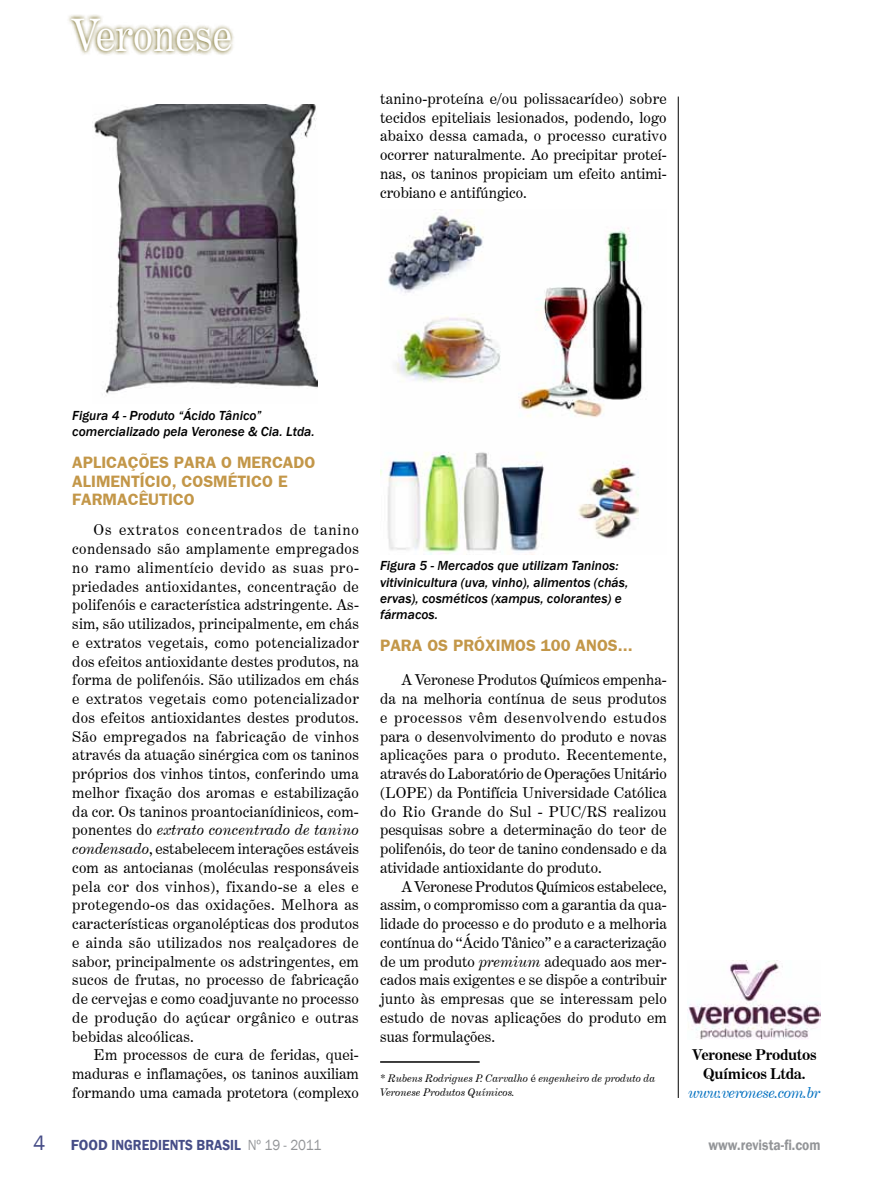
<style>
.page{position:relative;width:893px;height:1191px;background:#fff}
.page>*{position:absolute;margin:0;border:0;box-sizing:border-box;transform-origin:0 0}
.t1{font:45px "Century Expanded BT";color:#fff;scale:.9 1}
.t2{font:700 16.5px/18.8px "Frankfurt Gothic";color:#c39749}
.t3{font:15px/18.8px "Century Expanded BT";color:#000;text-align:justify}
.t4{font:600 15px "Franklin Gothic";color:#464d87}
.t5{font:700 15px/18.8px "Century Expanded BT";letter-spacing:-.02em;color:#000;text-align:center}
.t6{font:italic 15px "Century Expanded BT";letter-spacing:-.03em;color:#0070c0}
.t7{font:600 15px "Franklin Gothic";color:#939598;scale:.9 1}
.t8{font:italic 500 13.5px/16.2px "Franklin Gothic";color:#000}
.t9{font:italic 10.5px/13.5px "Century Expanded BT";color:#000}
.s1{font-style:italic}
.s2{font-style:normal}
.s3{font-weight:400;font-size:21px}
.s4{font-weight:400;color:#939598}
</style>
<div class="page">
<img style="left:688px;top:960px;width:133px;height:79px">
<img style="left:94px;top:104px;width:223px;height:292px">
<img style="left:380px;top:214px;width:266px;height:340px">
<hr style="left:380px;top:1061px;width:100px;height:1px;background:#000">
<hr style="left:678px;top:97px;width:1px;height:1001px;background:#000">
<svg style="left:68px;top:14px;width:166px;height:41px"></svg>
<h1 class="t1" style="left:72px;top:8px;width:179px">Veronese</h1>
<p class="t3" style="left:380px;top:89px;width:288px">tanino-proteína e/ou polissacarídeo) sobre tecidos epiteliais lesionados, podendo, logo abaixo dessa camada, o processo curativo ocorrer naturalmente. Ao precipitar proteí&shy;nas, os taninos propiciam um efeito antimi&shy;crobiano e antifúngico.</p>
<p class="t8" style="left:72px;top:408px;width:244px">Figura 4 - Produto “Ácido Tânico” comercializado pela Veronese &amp; Cia. Ltda.</p>
<p class="t2" style="left:72px;top:452px;width:245px">APLICAÇÕES PARA O MERCADO<br>ALIMENTÍCIO, COSMÉTICO E<br>FARMACÊUTICO</p>
<p class="t3" style="left:72px;top:520px;width:288px;text-indent:21px">Os extratos concentrados de tanino condensado são amplamente empregados no ramo alimentício devido as suas pro&shy;priedades antioxidantes, concentração de polifenóis e característica adstringente. As&shy;sim, são utilizados, principalmente, em chás e extratos vegetais, como potencializador dos efeitos antioxidante destes produtos, na forma de polifenóis. São utilizados em chás e extratos vegetais como potencializador dos efeitos antioxidantes destes produtos.<br>São empregados na fabricação de vinhos através da atuação sinérgica com os taninos próprios dos vinhos tintos, conferindo uma melhor fixação dos aromas e estabilização da cor. Os taninos proantocianídinicos, com&shy;ponentes do <span class="s1">extrato concentrado de tanino condensado</span>, estabelecem interações estáveis com as antocianas (moléculas responsáveis pela cor dos vinhos), fixando-se a eles e protegendo-os das oxidações. Melhora as características organolépticas dos produtos e ainda são utilizados nos realçadores de sabor, principalmente os adstringentes, em sucos de frutas, no processo de fabricação de cervejas e como coadjuvante no processo de produção do açúcar orgânico e outras bebidas alcoólicas.</p>
<p class="t3" style="left:72px;top:1045px;width:288px;text-indent:21px">Em processos de cura de feridas, quei&shy;maduras e inflamações, os taninos auxiliam formando uma camada protetora (complexo</p>
<p class="t8" style="left:380px;top:558px;width:250px">Figura 5 - Mercados que utilizam Taninos: vitivinicultura (uva, vinho), alimentos (chás, ervas), cosméticos (xampus, colorantes) e fármacos.</p>
<p class="t2" style="left:380px;top:635px;width:254px">PARA OS PRÓXIMOS 100 ANOS...</p>
<p class="t3" style="left:380px;top:670px;width:288px;text-indent:21px">A Veronese Produtos Químicos empenha&shy;da na melhoria contínua de seus produtos e processos vêm desenvolvendo estudos para o desenvolvimento do produto e novas aplicações para o produto. Recentemente, através do Laboratório de Operações Unitário (LOPE) da Pontifícia Universidade Católica do Rio Grande do Sul - PUC/RS realizou pesquisas sobre a determinação do teor de polifenóis, do teor de tanino condensado e da atividade antioxidante do produto.</p>
<p class="t3" style="left:380px;top:876px;width:288px;text-indent:21px">A Veronese Produtos Químicos estabelece, assim, o compromisso com a garantia da qua&shy;lidade do processo e do produto e a melhoria contínua do “Ácido Tânico” e a caracterização de um produto <span class="s1">premium</span> adequado aos mer&shy;cados mais exigentes e se dispõe a contribuir junto às empresas que se interessam pelo estudo de novas aplicações do produto em suas formulações.</p>
<p class="t9" style="left:380px;top:1071px;width:276px">* Rubens Rodrigues P. Carvalho <span class="s2">é</span> engenheiro de produto da<br>Veronese Produtos Químicos.</p>
<p class="t5" style="left:692px;top:1045px;width:127px">Veronese Produtos<br>Químicos Ltda.</p>
<p class="t6" style="left:689px;top:1083px;width:133px">www.veronese.com.br</p>
<p class="t4" style="left:33px;top:1135px;width:290px"><span class="s3">4</span> FOOD INGREDIENTS BRASIL <span class="s4">Nº 19 - 2011</span></p>
<p class="t7" style="left:708px;top:1135px;width:126px">www.revista-fi.com</p>
</div>
